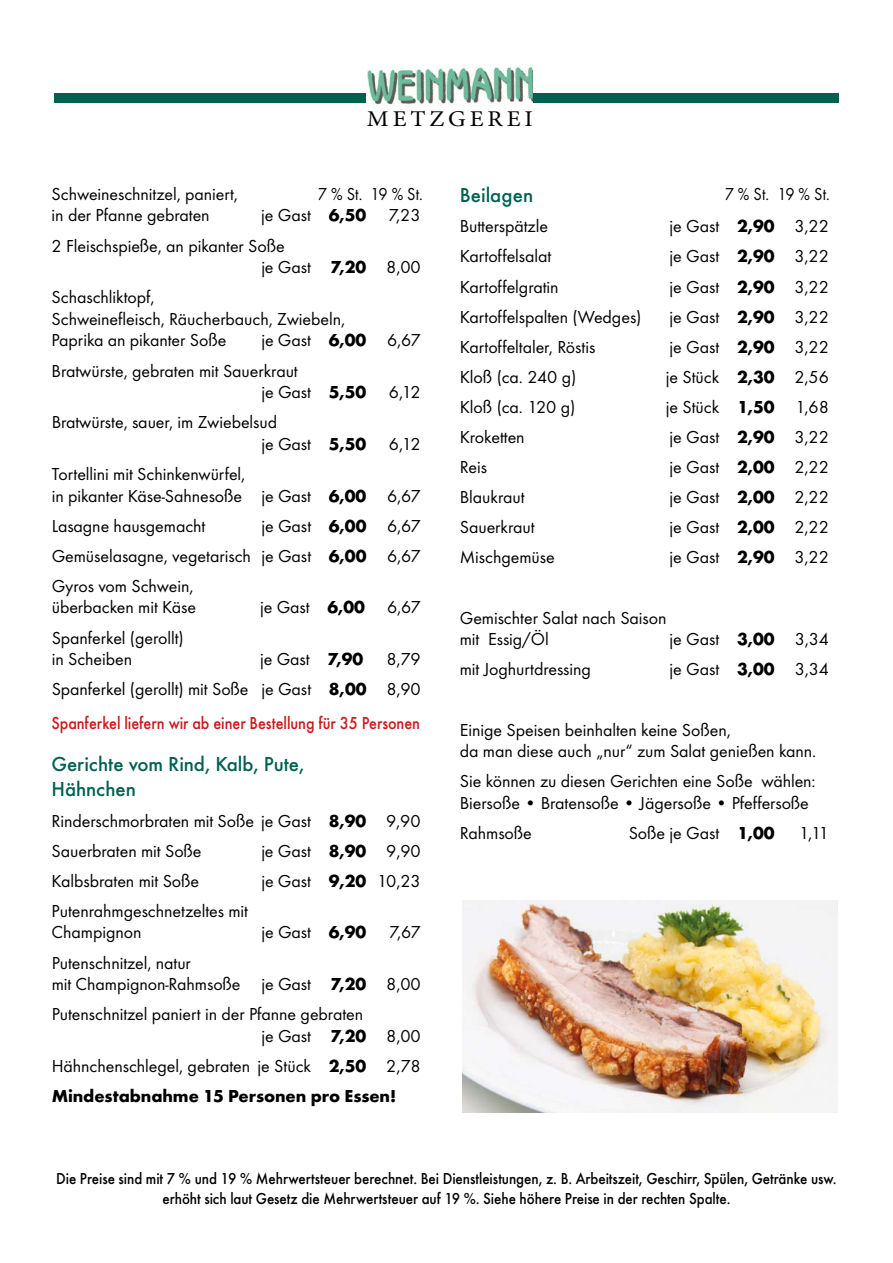
<style>
.page{position:relative;width:893px;height:1263px;background:#fff}
.page>*{position:absolute;margin:0;border:0;box-sizing:border-box;transform-origin:0 0}
.t1{font:22.5px "Minion Pro";letter-spacing:.16em;color:#000;scale:1.09 1}
.t2{font:500 21px/25.2px "Futura T";letter-spacing:-.005em;color:#006151}
.t3{font:18px/21.6px "Futura T";letter-spacing:-.005em;color:#000}
.t4{font:700 18px/30.2px "Futura T";letter-spacing:-.005em;color:#000}
.t5{font:500 18px "Futura T";letter-spacing:-.005em;color:#cd1719;scale:.9 1}
.t6{font:18px "Futura T";letter-spacing:-.005em;color:#000;scale:.9 1}
.t7{font:500 16.5px/19.8px "Futura T";letter-spacing:-.005em;color:#000;text-align:center;scale:.91 1}
.s1{font-weight:700}
.s2{font-weight:400}
</style>
<div class="page">
<div style="left:55px;top:93px;width:784px;height:10px;background:#006151"></div>
<img style="left:366px;top:64px;width:167px;height:41px">
<img style="left:462px;top:900px;width:376px;height:213px">
<p class="t1" style="left:367px;top:104px;width:154px">METZGEREI</p>
<p class="t3" style="left:52px;top:183px;width:188px">Schweineschnitzel, paniert, in der Pfanne gebraten</p>
<p class="t2" style="left:460px;top:182px;width:75px">Beilagen</p>
<p class="t3" style="left:460px;top:215px;width:90px">Butterspätzle</p>
<p class="t3" style="left:669px;top:215px;width:161px">je Gast <span class="s1">2,90</span> 3,22</p>
<p class="t3" style="left:460px;top:245px;width:93px">Kartoffelsalat</p>
<p class="t3" style="left:669px;top:245px;width:161px">je Gast <span class="s1">2,90</span> 3,22</p>
<p class="t3" style="left:460px;top:276px;width:100px">Kartoffelgratin</p>
<p class="t3" style="left:669px;top:276px;width:161px">je Gast <span class="s1">2,90</span> 3,22</p>
<p class="t3" style="left:460px;top:306px;width:183px">Kartoffelspalten (Wedges)</p>
<p class="t3" style="left:669px;top:306px;width:161px">je Gast <span class="s1">2,90</span> 3,22</p>
<p class="t3" style="left:460px;top:336px;width:137px">Kartoffeltaler, Röstis</p>
<p class="t3" style="left:669px;top:336px;width:161px">je Gast <span class="s1">2,90</span> 3,22</p>
<p class="t3" style="left:460px;top:366px;width:118px">Kloß (ca. 240 g)</p>
<p class="t3" style="left:666px;top:366px;width:165px">je Stück <span class="s1">2,30</span> 2,56</p>
<p class="t3" style="left:460px;top:396px;width:117px">Kloß (ca. 120 g)</p>
<p class="t3" style="left:666px;top:396px;width:165px">je Stück <span class="s1">1,50</span> 1,68</p>
<p class="t3" style="left:460px;top:426px;width:66px">Kroketten</p>
<p class="t3" style="left:669px;top:426px;width:161px">je Gast <span class="s1">2,90</span> 3,22</p>
<p class="t3" style="left:460px;top:456px;width:29px">Reis</p>
<p class="t3" style="left:669px;top:456px;width:161px">je Gast <span class="s1">2,00</span> 2,22</p>
<p class="t3" style="left:460px;top:486px;width:66px">Blaukraut</p>
<p class="t3" style="left:669px;top:486px;width:161px">je Gast <span class="s1">2,00</span> 2,22</p>
<p class="t3" style="left:460px;top:516px;width:76px">Sauerkraut</p>
<p class="t3" style="left:669px;top:516px;width:161px">je Gast <span class="s1">2,00</span> 2,22</p>
<p class="t3" style="left:460px;top:546px;width:96px">Mischgemüse</p>
<p class="t3" style="left:669px;top:546px;width:161px">je Gast <span class="s1">2,90</span> 3,22</p>
<p class="t6" style="left:318px;top:183px;width:118px">7 % St. 19 % St.</p>
<p class="t6" style="left:725px;top:183px;width:118px">7 % St. 19 % St.</p>
<p class="t3" style="left:52px;top:200px;width:370px;line-height:30.2px;text-indent:210px">je Gast <span class="s1">6,50</span> 7,23<br>2 Fleischspieße, an pikanter Soße</p>
<p class="t3" style="left:261px;top:256px;width:161px">je Gast <span class="s1">7,20</span> 8,00</p>
<p class="t3" style="left:52px;top:286px;width:295px">Schaschliktopf,<br>Schweinefleisch, Räucherbauch, Zwiebeln,<br>Paprika an pikanter Soße</p>
<p class="t3" style="left:52px;top:325px;width:371px;line-height:30.2px;text-indent:210px">je Gast <span class="s1">6,00</span> 6,67<br>Bratwürste, gebraten mit Sauerkraut</p>
<p class="t3" style="left:52px;top:377px;width:370px;line-height:30.2px;text-indent:210px">je Gast <span class="s1">5,50</span> 6,12<br>Bratwürste, sauer, im Zwiebelsud</p>
<p class="t3" style="left:261px;top:433px;width:161px">je Gast <span class="s1">5,50</span> 6,12</p>
<p class="t3" style="left:52px;top:463px;width:371px">Tortellini mit Schinkenwürfel,<br>in pikanter Käse-Sahnesoße je Gast <span class="s1">6,00</span> 6,67</p>
<p class="t3" style="left:52px;top:515px;width:155px">Lasagne hausgemacht</p>
<p class="t3" style="left:52px;top:510px;width:371px;line-height:30.2px;text-align:justify;text-indent:210px">je Gast <span class="s1">6,00</span> 6,67<br>Gemüselasagne, vegetarisch je Gast <span class="s1">6,00</span> 6,67<br>Gyros vom Schwein,</p>
<p class="t3" style="left:52px;top:596px;width:146px">überbacken mit Käse</p>
<p class="t3" style="left:260px;top:596px;width:162px">je Gast <span class="s1">6,00</span> 6,67</p>
<p class="t3" style="left:52px;top:627px;width:134px">Spanferkel (gerollt) in Scheiben</p>
<p class="t3" style="left:460px;top:607px;width:208px">Gemischter Salat nach Saison mit Essig/Öl</p>
<p class="t3" style="left:669px;top:628px;width:161px">je Gast <span class="s1">3,00</span> 3,34</p>
<p class="t3" style="left:260px;top:648px;width:105px">je Gast <span class="s1">7,90</span></p>
<p class="t3" style="left:52px;top:644px;width:371px;line-height:30.2px;text-align:right">8,79<br>Spanferkel (gerollt) mit Soße je Gast <span class="s1">8,00</span> 8,90</p>
<p class="t5" style="left:52px;top:712px;width:411px">Spanferkel liefern wir ab einer Bestellung für 35 Personen</p>
<p class="t2" style="left:52px;top:751px;width:254px">Gerichte vom Rind, Kalb, Pute,<br>Hähnchen</p>
<p class="t3" style="left:52px;top:805px;width:371px;line-height:30.2px">Rinderschmorbraten mit Soße je Gast <span class="s1">8,90</span> 9,90<br>Sauerbraten mit Soße</p>
<p class="t3" style="left:460px;top:658px;width:133px">mit Joghurtdressing</p>
<p class="t3" style="left:669px;top:658px;width:161px">je Gast <span class="s1">3,00</span> 3,34</p>
<p class="t3" style="left:460px;top:719px;width:358px">Einige Speisen beinhalten keine Soßen,<br>da man diese auch „nur“ zum Salat genießen kann.</p>
<p class="t3" style="left:460px;top:770px;width:357px">Sie können zu diesen Gerichten eine Soße wählen:<br>Biersoße • Bratensoße • Jägersoße • Pfeffersoße</p>
<p class="t3" style="left:460px;top:822px;width:73px">Rahmsoße</p>
<p class="t3" style="left:629px;top:822px;width:147px">Soße je Gast <span class="s1">1,00</span></p>
<p class="t3" style="left:799px;top:822px;width:31px">1,11</p>
<p class="t3" style="left:261px;top:840px;width:161px">je Gast <span class="s1">8,90</span> 9,90</p>
<p class="t3" style="left:52px;top:870px;width:149px">Kalbsbraten mit Soße</p>
<p class="t3" style="left:261px;top:870px;width:161px">je Gast <span class="s1">9,20</span> 10,23</p>
<p class="t3" style="left:52px;top:900px;width:198px">Putenrahmgeschnetzeltes mit<br>Champignon</p>
<p class="t3" style="left:261px;top:921px;width:107px">je Gast <span class="s1">6,90</span></p>
<p class="t3" style="left:389px;top:921px;width:33px">7,67</p>
<p class="t3" style="left:52px;top:952px;width:371px">Putenschnitzel, natur<br>mit Champignon-Rahmsoße je Gast <span class="s1">7,20</span> 8,00</p>
<p class="t3" style="left:261px;top:1003px;width:161px;text-indent:-210px">Putenschnitzel paniert in der Pfanne gebraten<br>je Gast <span class="s1">7,20</span> 8,00</p>
<p class="t4" style="left:52px;top:1051px;width:371px"><span class="s2">Hähnchenschlegel, gebraten je Stück</span> 2,50 <span class="s2">2,78<br></span>Mindestabnahme 15 Personen pro Essen!</p>
<p class="t7" style="left:56px;top:1169px;width:859px">Die Preise sind mit 7 % und 19 % Mehrwertsteuer berechnet. Bei Dienstleistungen, z. B. Arbeitszeit, Geschirr, Spülen, Getränke usw. erhöht sich laut Gesetz die Mehrwertsteuer auf 19 %. Siehe höhere Preise in der rechten Spalte.</p>
</div>
